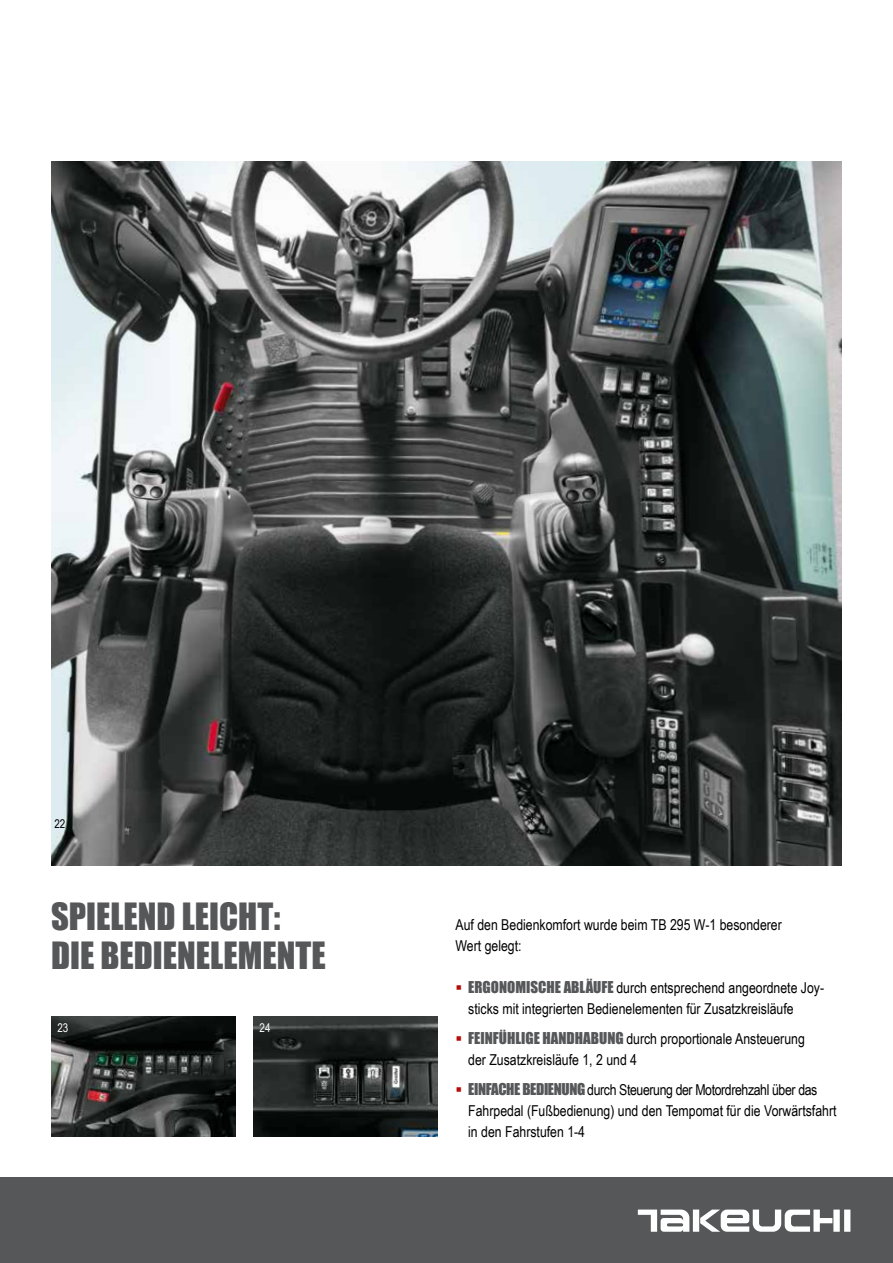
<style>
.page{position:relative;width:893px;height:1263px;background:#fff}
.page>*{position:absolute;margin:0;border:0;box-sizing:border-box;transform-origin:0 0}
.t1{font:34.5px/39px "Impact";color:#555759}
.t2{font:15px/21px "Arial Narrow";color:#000}
.t3{font:12px "Arial Narrow";color:#fff}
.t4{font:12px "Arial Narrow";color:#000}
.s1{font-family:"Impact";color:#555759}
</style>
<div class="page">
<img style="left:51px;top:162px;width:791px;height:703px">
<div style="left:0;top:1178px;width:893px;height:85px;background:#555759"></div>
<div style="left:844px;top:1209px;width:6px;height:23px;background:#fff"></div>
<div style="left:833px;top:1209px;width:7px;height:23px;background:#fff"></div>
<div style="left:693px;top:1209px;width:6px;height:23px;background:#fff"></div>
<svg style="left:700px;top:1209px;width:132px;height:23px"></svg>
<svg style="left:638px;top:1209px;width:51px;height:23px"></svg>
<img style="left:51px;top:1016px;width:184px;height:120px">
<img style="left:253px;top:1016px;width:184px;height:120px">
<p class="t4" style="left:54px;top:815px;width:12px">22</p>
<h1 class="t1" style="left:51px;top:896px;width:276px">SPIELEND LEICHT:<br>DIE BEDIENELEMENTE</h1>
<p class="t3" style="left:57px;top:1019px;width:12px">23</p>
<p class="t3" style="left:260px;top:1019px;width:12px">24</p>
<p class="t2" style="left:455px;top:913px;width:328px">Auf den Bedienkomfort wurde beim TB 295 W-1 besonderer<br>Wert gelegt:</p>
<p class="t2" style="left:468px;top:976px;width:357px"><span class="s1">ERGONOMISCHE ABLÄUFE</span> durch entsprechend angeordnete Joy&shy;sticks mit integrierten Bedienelementen für Zusatzkreisläufe</p>
<p class="t2" style="left:468px;top:1027px;width:338px"><span class="s1">FEINFÜHLIGE HANDHABUNG</span> durch proportionale Ansteuerung der Zusatzkreisläufe 1, 2 und 4</p>
<p class="t2" style="left:468px;top:1078px;width:370px"><span class="s1">EINFACHE BEDIENUNG</span> durch Steuerung der Motordrehzahl über das<br>Fahrpedal (Fußbedienung) und den Tempomat für die Vorwärtsfahrt in den Fahrstufen 1-4</p>
</div>
